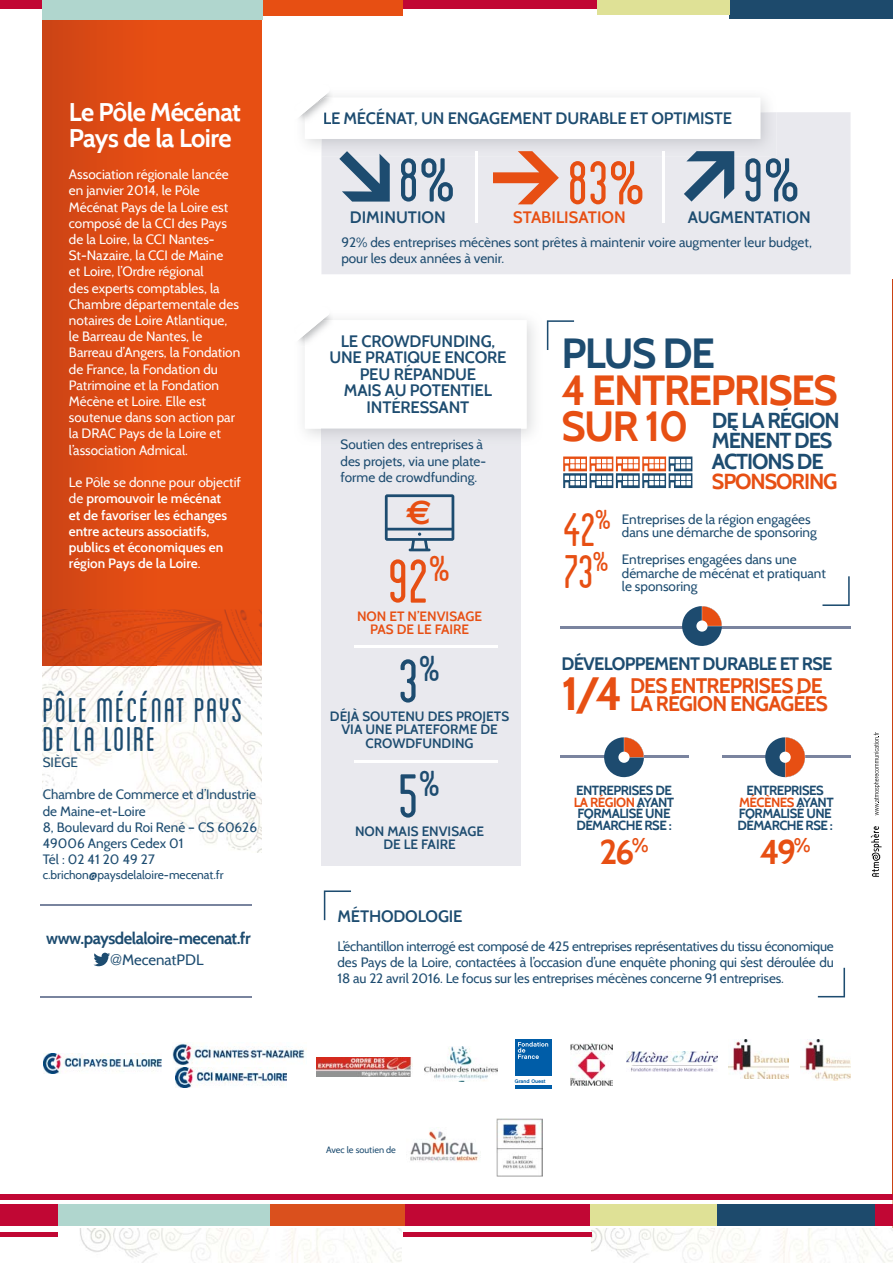
<style>
.page{position:relative;width:893px;height:1263px;background:#fff}
.page>*{position:absolute;margin:0;border:0;box-sizing:border-box;transform-origin:0 0}
.t1{font:condensed 65.1px "Blanch";color:#1d4c70}
.t2{font:condensed 65.1px "Blanch";color:#e74f13}
.t3{font:condensed 49.5px/42px "Blanch";color:#e74f13}
.t4{font:700 42px "Cabin";letter-spacing:-.04em;color:#e74f13}
.t5{font:700 42px "Cabin";letter-spacing:-.04em;color:#1d4c70}
.t6{font:condensed 36px/28.5px "Blanch";letter-spacing:.05em;color:#1d4c70}
.t7{font:700 34.35px "Cabin";color:#e74f13}
.t8{font:700 34.2px "Euro Sans";color:#e74f13}
.t9{font:700 25.5px/25.5px "Cabin";letter-spacing:-.025em;color:#fff}
.t10{font:700 21.6px/20.2px "Cabin";letter-spacing:-.05em;color:#1d4c70}
.t11{font:700 21.6px "Cabin";letter-spacing:-.05em;color:#e74f13}
.t12{font:700 21px/18px "Cabin";letter-spacing:-.04em;color:#e74f13;text-align:right}
.t13{font:700 18px "Cabin";letter-spacing:-.04em;color:#1d4c70}
.t14{font:600 16.5px/16.5px "Cabin";letter-spacing:-.01em;color:#1d4c70;text-align:center}
.t15{font:700 16.5px "Cabin";letter-spacing:-.03em;color:#1d4c70}
.t16{font:600 16.5px "Cabin";color:#e74f13}
.t17{font:15px "Cabin";color:#1d4c70}
.t18{font:13.5px/16.2px "Cabin";color:#1d4c70}
.t19{font:13.5px/16.2px "Cabin";color:#fff}
.t20{font:600 13.5px/16.2px "Cabin";color:#fff}
.t21{font:600 13.5px/13.5px "Cabin";color:#1d4c70;text-align:center}
.t22{font:600 13.5px/13.5px "Cabin";color:#e74f13;text-align:center}
.t23{font:700 13.2px/11.9px "Cabin";letter-spacing:-.04em;color:#1d4c70}
.t24{font:12px "Cabin";color:#1d4c70}
.t25{font:9.15px "Cabin";color:#1d4c70}
.t26{font:5.1px "Chalet New York Nineteen Sixty";color:#005ea6}
.s1{font-weight:400}
.s2{font-family:"Helvetica Neue";font-weight:300}
.s3{font-size:42px;color:#e74f13}
.s4{font-size:46.5px}
.s5{color:#e74f13}
</style>
<div class="page">
<hr style="left:892px;top:279px;width:1px;height:920px;background:#ca4315">
<div style="left:42px;top:0;width:220px;height:666px;background:#e74f13"></div>
<div style="left:42px;top:0;width:114px;height:610px;background:linear-gradient(to right,#cb4415,#e84f13)"></div>
<img style="left:80px;top:1228px;width:322px;height:35px">
<img style="left:592px;top:1228px;width:301px;height:35px">
<div style="left:0;top:1194px;width:893px;height:5px;background:#c10734"></div>
<hr style="left:403px;top:1232px;width:189px;height:4px;background:#c10734">
<div style="left:0;top:1205px;width:893px;height:21px;background:#c10734"></div>
<div style="left:717px;top:1205px;width:157px;height:21px;background:#1d4a6c"></div>
<div style="left:590px;top:1205px;width:127px;height:21px;background:#dfe196"></div>
<div style="left:269px;top:1205px;width:135px;height:21px;background:#da501d"></div>
<div style="left:58px;top:1205px;width:211px;height:21px;background:#b0d6ce"></div>
<hr style="left:0;top:1232px;width:58px;height:4px;background:#c10734">
<div style="left:0;top:0;width:42px;height:8px;background:#c10734"></div>
<div style="left:402px;top:0;width:196px;height:8px;background:#c10734"></div>
<div style="left:729px;top:0;width:164px;height:19px;background:#1d4a6c"></div>
<div style="left:597px;top:0;width:132px;height:15px;background:#dfe196"></div>
<div style="left:262px;top:0;width:141px;height:16px;background:#e74f13"></div>
<div style="left:42px;top:0;width:220px;height:20px;background:#b0d6ce"></div>
<hr style="left:40px;top:904px;width:212px;height:1px;background:#79849e">
<hr style="left:40px;top:996px;width:212px;height:1px;background:#79849e">
<svg style="left:93px;top:953px;width:17px;height:13px"></svg>
<svg style="left:874px;top:732px;width:6px;height:83px"></svg>
<svg style="left:871px;top:826px;width:10px;height:51px"></svg>
<svg style="left:324px;top:890px;width:27px;height:30px"></svg>
<svg style="left:818px;top:968px;width:27px;height:29px"></svg>
<svg style="left:547px;top:320px;width:27px;height:30px"></svg>
<svg style="left:822px;top:576px;width:28px;height:30px"></svg>
<img style="left:497px;top:1118px;width:46px;height:58px">
<img style="left:410px;top:1127px;width:69px;height:35px">
<div style="left:321px;top:112px;width:530px;height:162px;background:#e9e9ee"></div>
<img style="left:321px;top:112px;width:456px;height:44px">
<svg style="left:299px;top:92px;width:461px;height:47px"></svg>
<svg style="left:339px;top:151px;width:51px;height:51px"></svg>
<svg style="left:493px;top:151px;width:66px;height:53px"></svg>
<svg style="left:684px;top:151px;width:50px;height:51px"></svg>
<hr style="left:662px;top:151px;width:2px;height:71px;background:#fff">
<hr style="left:475px;top:151px;width:2px;height:71px;background:#fff">
<div style="left:321px;top:446px;width:199px;height:420px;background:#e9e9ee"></div>
<img style="left:305px;top:322px;width:229px;height:124px">
<img style="left:321px;top:429px;width:199px;height:17px">
<svg style="left:298px;top:314px;width:229px;height:115px"></svg>
<img style="left:42px;top:610px;width:220px;height:243px">
<img style="left:42px;top:610px;width:114px;height:56px">
<svg style="left:385px;top:494px;width:69px;height:57px"></svg>
<hr style="left:354px;top:645px;width:143px;height:2px;background:#fff">
<hr style="left:354px;top:760px;width:143px;height:2px;background:#fff">
<svg style="left:563px;top:456px;width:129px;height:32px"></svg>
<hr style="left:560px;top:626px;width:291px;height:2px;background:#7a849f">
<svg style="left:681px;top:606px;width:41px;height:40px"></svg>
<div style="left:696px;top:620px;width:11px;height:12px;background:#fff;border-radius:50%"></div>
<hr style="left:560px;top:756px;width:129px;height:2px;background:#7a849f">
<svg style="left:604px;top:737px;width:40px;height:41px"></svg>
<div style="left:618px;top:752px;width:12px;height:11px;background:#fff;border-radius:50%"></div>
<hr style="left:722px;top:756px;width:129px;height:2px;background:#7a849f">
<svg style="left:765px;top:737px;width:40px;height:41px"></svg>
<div style="left:779px;top:752px;width:12px;height:11px;background:#fff;border-radius:50%"></div>
<div style="left:515px;top:1039px;width:36px;height:36px;background:#005da8"></div>
<svg style="left:518px;top:1042px;width:30px;height:17px"></svg>
<hr style="left:515px;top:1085px;width:36px;height:4px;background:#005da8">
<img style="left:570px;top:1044px;width:43px;height:42px">
<img style="left:626px;top:1051px;width:92px;height:21px">
<img style="left:424px;top:1046px;width:74px;height:35px">
<img style="left:175px;top:1068px;width:112px;height:19px">
<img style="left:173px;top:1042px;width:132px;height:24px">
<img style="left:44px;top:1054px;width:117px;height:19px">
<img style="left:729px;top:1039px;width:60px;height:39px">
<img style="left:801px;top:1039px;width:49px;height:41px">
<img style="left:317px;top:1057px;width:96px;height:19px">
<h3 class="t9" style="left:69px;top:100px;width:174px">Le Pôle Mécénat<br>Pays de la Loire</h3>
<p class="t19" style="left:69px;top:166px;width:173px">Association régionale lancée en janvier 2014, le Pôle<br>Mécénat Pays de la Loire est composé de la CCI des Pays de la Loire, la CCI Nantes-<br>St-Nazaire, la CCI de Maine<br>et Loire, l’Ordre régional<br>des experts comptables, la<br>Chambre départementale des notaires de Loire Atlantique, le Barreau de Nantes, le<br>Barreau d’Angers, la Fondation de France, la Fondation du<br>Patrimoine et la Fondation<br>Mécène et Loire. Elle est soutenue dans son action par la DRAC Pays de la Loire et l’association Admical.</p>
<p class="t20" style="left:69px;top:474px;width:174px"><span class="s1">Le Pôle se donne pour objectif de</span> promouvoir le mécénat<br>et de favoriser les échanges entre acteurs associatifs, publics et économiques en région Pays de la Loire<span class="s1">.</span></p>
<h3 class="t6" style="left:43px;top:695px;width:201px">PÔLE MÉCÉNAT PAYS<br>DE LA LOIRE</h3>
<p class="t18" style="left:43px;top:754px;width:37px">SIÈGE</p>
<p class="t18" style="left:43px;top:786px;width:216px">Chambre de Commerce et d’Industrie de Maine-et-Loire<br>8, Boulevard du Roi René – CS 60626<br>49006 Angers Cedex 01<br>Tél : 02 41 20 49 27</p>
<p class="t24" style="left:43px;top:867px;width:182px">c.brichon@paysdelaloire-mecenat.fr</p>
<p class="t15" style="left:46px;top:928px;width:206px">www.paysdelaloire-mecenat.fr</p>
<p class="t17" style="left:110px;top:950px;width:95px"><span class="s2">@</span>MecenatPDL</p>
<p class="t14" style="left:323px;top:110px;width:411px">LE MÉCÉNAT, UN ENGAGEMENT DURABLE ET OPTIMISTE</p>
<h1 class="t1" style="left:399px;top:145px;width:59px">8%</h1>
<p class="t14" style="left:350px;top:209px;width:97px">DIMINUTION</p>
<p class="t16" style="left:513px;top:207px;width:114px">STABILISATION</p>
<h1 class="t2" style="left:568px;top:148px;width:79px">83%</h1>
<h1 class="t1" style="left:744px;top:145px;width:59px">9%</h1>
<p class="t14" style="left:688px;top:209px;width:125px">AUGMENTATION</p>
<p class="t18" style="left:341px;top:234px;width:472px">92% des entreprises mécènes sont prêtes à maintenir voire augmenter leur budget, pour les deux années à venir.</p>
<p class="t14" style="left:329px;top:332px;width:179px">LE CROWDFUNDING,<br>UNE PRATIQUE ENCORE<br>PEU RÉPANDUE<br>MAIS AU POTENTIEL<br>INTÉRESSANT</p>
<p class="t18" style="left:340px;top:436px;width:147px">Soutien des entreprises à des projets, via une plate&shy;forme de crowdfunding.</p>
<h3 class="t8" style="left:406px;top:492px;width:27px">€</h3>
<h1 class="t2" style="left:388px;top:546px;width:64px">92<sup>%</sup></h1>
<p class="t22" style="left:357px;top:609px;width:127px">NON ET N’ENVISAGE<br>PAS DE LE FAIRE</p>
<h1 class="t1" style="left:399px;top:646px;width:43px">3<sup>%</sup></h1>
<p class="t21" style="left:330px;top:709px;width:181px">DÉJÀ SOUTENU DES PROJETS<br>VIA UNE PLATEFORME DE<br>CROWDFUNDING</p>
<h1 class="t1" style="left:399px;top:761px;width:43px">5<sup>%</sup></h1>
<p class="t21" style="left:355px;top:824px;width:131px">NON MAIS ENVISAGE<br>DE LE FAIRE</p>
<h3 class="t5" style="left:561px;top:328px;width:155px">PLUS DE</h3>
<h3 class="t4" style="left:561px;top:365px;width:278px">4 ENTREPRISES</h3>
<h3 class="t10" style="left:712px;top:410px;width:129px;text-indent:-151px"><span class="s3">SUR 10</span> DE LA RÉGION<br>MÈNENT DES<br>ACTIONS DE</h3>
<h3 class="t11" style="left:712px;top:468px;width:127px">SPONSORING</h3>
<p class="t18" style="left:622px;top:512px;width:196px;line-height:13.5px">Entreprises de la région engagées dans une démarche de sponsoring</p>
<p class="t18" style="left:622px;top:552px;width:205px;line-height:13.5px">Entreprises engagées dans une démarche de mécénat et pratiquant le sponsoring</p>
<h2 class="t3" style="left:563px;top:506px;width:50px">42<sup>%<br></sup>73<sup>%</sup></h2>
<h3 class="t13" style="left:561px;top:653px;width:272px">DÉVELOPPEMENT DURABLE ET RSE</h3>
<h3 class="t12" style="left:561px;top:677px;width:268px"><span class="s4">1/4</span> DES ENTREPRISES DE<br>LA RÉGION ENGAGÉES</h3>
<p class="t23" style="left:574px;top:784px;width:102px">ENTREPRISES DE<br><span class="s5">LA RÉGION</span> AYANT<br>FORMALISÉ UNE<br>DÉMARCHE RSE :</p>
<h3 class="t7" style="left:599px;top:831px;width:51px">26<sup>%</sup></h3>
<p class="t23" style="left:737px;top:784px;width:98px;text-align:center">ENTREPRISES<br><span class="s5">MÉCÈNES</span> AYANT<br>FORMALISÉ UNE<br>DÉMARCHE RSE :</p>
<h3 class="t7" style="left:760px;top:831px;width:52px">49<sup>%</sup></h3>
<p class="t14" style="left:338px;top:907px;width:127px">MÉTHODOLOGIE</p>
<p class="t18" style="left:338px;top:938px;width:498px;text-align:justify">L’échantillon interrogé est composé de 425 entreprises représentatives du tissu économique des Pays de la Loire, contactées à l’occasion d’une enquête phoning qui s’est déroulée du 18 au 22 avril 2016. Le focus sur les entreprises mécènes concerne 91 entreprises.</p>
<p class="t25" style="left:326px;top:1144px;width:71px">Avec le soutien de</p>
<p class="t26" style="left:515px;top:1077px;width:32px">Grand Ouest</p>
</div>
